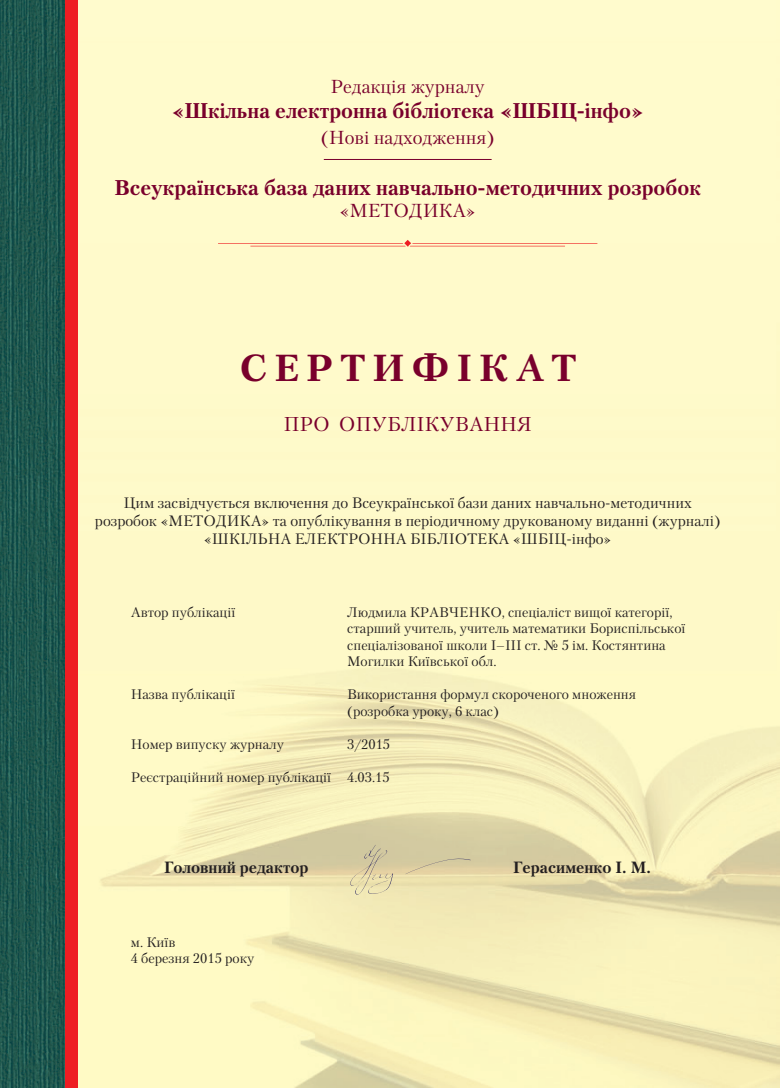
<style>
.page{position:relative;width:780px;height:1088px;background:#fff}
.page>*{position:absolute;margin:0;border:0;box-sizing:border-box;transform-origin:0 0}
.t1{font:700 37.5px "Petersburg C";letter-spacing:.2em;color:#79002c}
.t2{font:700 21.25px "Petersburg C";color:#79002c}
.t3{font:20px "Petersburg C";color:#79002c}
.t4{font:18.75px "Petersburg C";color:#79002c}
.t5{font:700 16.25px "Petersburg C";color:#231f20}
.t6{font:15px/18px "Petersburg C";color:#231f20;text-align:center}
.t7{font:13.75px/16.5px "Petersburg C";color:#231f20}
</style>
<div class="page">
<img style="left:77px;top:0;width:703px;height:1088px">
<svg style="left:218px;top:240px;width:379px;height:7px;background:#fcd5ae"></svg>
<img style="left:0;top:0;width:65px;height:1088px">
<div style="left:65px;top:0;width:12px;height:1088px;background:#ee1d23"></div>
<hr style="left:324px;top:159px;width:167px;height:1px;background:#79002c">
<svg style="left:349px;top:845px;width:44px;height:50px;background:#d9cea4"></svg>
<svg style="left:405px;top:857px;width:66px;height:17px"></svg>
<h3 class="t4" style="left:330px;top:75px;width:156px">Редакція журналу</h3>
<h2 class="t2" style="left:171px;top:98px;width:474px">«Шкільна електронна бібліотека «ШБІЦ-інфо«</h2>
<h3 class="t4" style="left:321px;top:126px;width:175px">(Нові надходження(</h3>
<h2 class="t2" style="left:114px;top:175px;width:588px">Всеукраїнська база даних навчально-методичних розробок</h2>
<h3 class="t4" style="left:339px;top:199px;width:138px">«МЕТОДИКА«</h3>
<h1 class="t1" style="left:240px;top:346px;width:337px">СЕРТИФІКАТ</h1>
<h3 class="t3" style="left:339px;top:412px;width:194px">ОПУБЛІКУВАННЯ</h3>
<h3 class="t3" style="left:283px;top:412px;width:48px">ПРО</h3>
<p class="t6" style="left:95px;top:493px;width:627px">Цим засвідчується включення до Всеукраїнської бази даних навчально-методичних розробок «МЕТОДИКА» та опублікування в періодичному друкованому виданні (журналі( «ШКІЛЬНА ЕЛЕКТРОННА БІБЛІОТЕКА «ШБІЦ-інфо«</p>
<p class="t7" style="left:131px;top:603px;width:106px">Автор публікації</p>
<p class="t7" style="left:131px;top:686px;width:106px">Назва публікації</p>
<p class="t7" style="left:131px;top:735px;width:155px">Номер випуску журналу</p>
<p class="t7" style="left:131px;top:768px;width:202px">Реєстраційний номер публікації</p>
<p class="t7" style="left:347px;top:603px;width:327px">Людмила КРАВЧЕНКО, спеціаліст вищої категорії,</p>
<p class="t7" style="left:347px;top:620px;width:340px">старший учитель, учитель математики Бориспільської спеціалізованої школи –І ІІІ ст. № ім5 . Костянтина<br>Могилки Київської обл.</p>
<p class="t7" style="left:347px;top:686px;width:290px">Використання формул скороченого множення</p>
<p class="t7" style="left:347px;top:702px;width:153px">(розробка уроку 6, клас(</p>
<p class="t7" style="left:347px;top:735px;width:45px">3/2015</p>
<p class="t7" style="left:347px;top:768px;width:44px">4.03.15</p>
<p class="t5" style="left:164px;top:858px;width:146px">Головний редактор</p>
<p class="t7" style="left:131px;top:933px;width:125px">м. Київ<br>4 березня 2015 року</p>
<p class="t5" style="left:513px;top:858px;width:139px">Герасименко М.І .</p>
</div>
